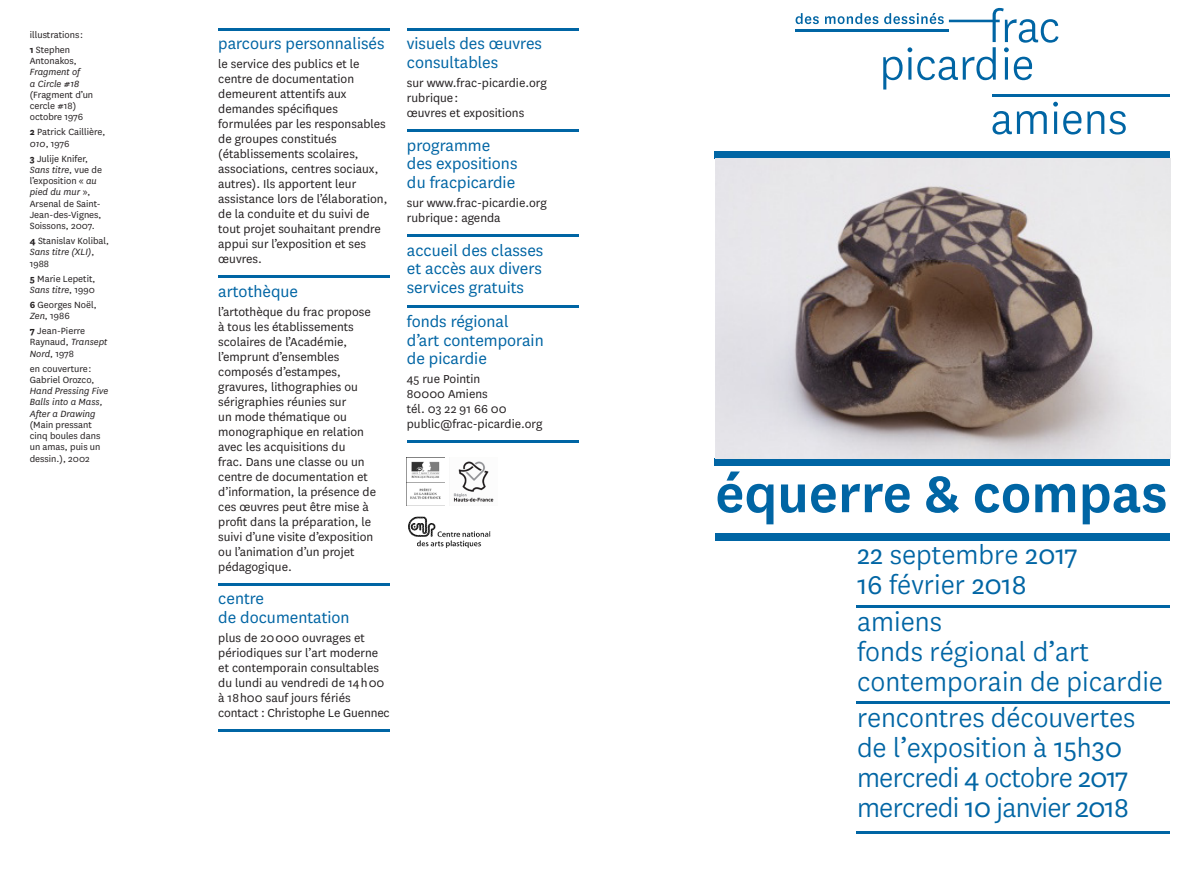
<style>
.page{position:relative;width:1200px;height:893px;background:#fff}
.page>*{position:absolute;margin:0;border:0;box-sizing:border-box;transform-origin:0 0}
.t1{font:600 60px "National";color:#0065a4}
.t2{font:30px "National Frac";letter-spacing:-.005em;color:#0065a4}
.t3{font:30px "National Frac";letter-spacing:-.025em;color:#0065a4}
.t4{font:18px/18.8px "National";color:#0065a4}
.t5{font:13.5px/15px "National";color:#231f20}
.t6{font:10.5px/11.2px "National";color:#231f20}
.s1{font-weight:700}
.s2{font-style:italic}
</style>
<div class="page">
<hr style="left:218px;top:28px;width:172px;height:3px;background:#0065a4">
<hr style="left:218px;top:276px;width:172px;height:2px;background:#0065a4">
<hr style="left:218px;top:583px;width:172px;height:3px;background:#0065a4">
<hr style="left:218px;top:729px;width:172px;height:3px;background:#0065a4">
<hr style="left:407px;top:28px;width:171px;height:3px;background:#0065a4">
<hr style="left:407px;top:129px;width:171px;height:3px;background:#0065a4">
<hr style="left:407px;top:234px;width:171px;height:3px;background:#0065a4">
<hr style="left:407px;top:306px;width:171px;height:2px;background:#0065a4">
<hr style="left:407px;top:441px;width:171px;height:2px;background:#0065a4">
<div style="left:715px;top:534px;width:454px;height:7px;background:#0065a4"></div>
<hr style="left:856px;top:605px;width:313px;height:3px;background:#0065a4">
<div style="left:714px;top:151px;width:455px;height:8px;background:#0065a4"></div>
<div style="left:714px;top:459px;width:455px;height:7px;background:#0065a4"></div>
<hr style="left:856px;top:701px;width:313px;height:3px;background:#0065a4">
<hr style="left:856px;top:831px;width:313px;height:3px;background:#0065a4">
<img style="left:453px;top:461px;width:41px;height:41px">
<img style="left:407px;top:457px;width:37px;height:42px">
<hr style="left:992px;top:94px;width:177px;height:3px;background:#0065a4">
<svg style="left:992px;top:102px;width:133px;height:33px"></svg>
<svg style="left:795px;top:8px;width:263px;height:82px"></svg>
<hr style="left:795px;top:29px;width:153px;height:3px;background:#0065a4">
<img style="left:408px;top:516px;width:83px;height:32px">
<img style="left:715px;top:159px;width:454px;height:300px">
<p class="t6" style="left:30px;top:29px;width:55px">illustrations :</p>
<p class="t6" style="left:30px;top:44px;width:65px"><span class="s1">1</span> Stephen<br>Antonakos,<br><span class="s2">Fragment of<br>a Circle #18 </span>(Fragment d’un cercle #18)</p>
<p class="t6" style="left:30px;top:111px;width:55px">octobre 1976</p>
<p class="t6" style="left:30px;top:126px;width:77px"><span class="s1">2</span> Patrick Caillière,<br><span class="s2">010</span>, 1976</p>
<p class="t6" style="left:30px;top:152px;width:74px"><span class="s1">3</span> Julije Knifer,<br><span class="s2">Sans titre</span>, vue de l’exposition « <span class="s2">au pied du mur</span> »,<br>Arsenal de Saint-<br>Jean-des-Vignes,<br>Soissons, 2007.</p>
<p class="t6" style="left:30px;top:235px;width:81px"><span class="s1">4</span> Stanislav Kolibal,<br><span class="s2">Sans titre (XLI)</span>,<br>1988</p>
<p class="t6" style="left:30px;top:272px;width:67px"><span class="s1">5</span> Marie Lepetit,<br><span class="s2">Sans titre</span>, 1990</p>
<p class="t6" style="left:30px;top:299px;width:68px"><span class="s1">6</span> Georges Noël,<br><span class="s2">Zen</span>, 1986</p>
<p class="t6" style="left:30px;top:325px;width:79px"><span class="s1">7</span> Jean-Pierre<br>Raynaud, <span class="s2">Transept<br>Nord</span>, 1978</p>
<p class="t6" style="left:30px;top:362px;width:63px">en couverture :</p>
<p class="t6" style="left:30px;top:374px;width:80px">Gabriel Orozco,<br><span class="s2">Hand Pressing Five<br>Balls into a Mass,<br>After a Drawing </span>(Main pressant cinq boules dans un amas, puis un dessin.), 2002</p>
<p class="t4" style="left:218px;top:34px;width:168px">parcours personnalisés</p>
<p class="t5" style="left:218px;top:56px;width:171px">le service des publics et le centre de documentation demeurent attentifs aux demandes spécifiques formulées par les responsables de groupes constitués (établissements scolaires, associations, centres sociaux, autres). Ils apportent leur assistance lors de l’élaboration, de la conduite et du suivi de tout projet souhaitant prendre appui sur l’exposition et ses œuvres.</p>
<p class="t4" style="left:218px;top:281px;width:81px">artothèque</p>
<p class="t5" style="left:218px;top:303px;width:159px">l’artothèque du frac propose à tous les établissements scolaires de l’Académie, l’emprunt d’ensembles composés d’estampes, gravures, lithographies ou sérigraphies réunies sur<br>un mode thématique ou monographique en relation avec les acquisitions du<br>frac. Dans une classe ou un centre de documentation et d’information, la présence de ces œuvres peut être mise à profit dans la préparation, le suivi d’une visite d’exposition ou l’animation d’un projet pédagogique.</p>
<p class="t4" style="left:218px;top:589px;width:47px">centre</p>
<p class="t4" style="left:218px;top:607px;width:133px">de documentation</p>
<p class="t5" style="left:218px;top:630px;width:168px">plus de 20 000 ouvrages et périodiques sur l’art moderne et contemporain consultables du lundi au vendredi de 14 h 00 à 18 h00 sauf jours fériés</p>
<p class="t5" style="left:218px;top:705px;width:173px">contact : Christophe Le Guennec</p>
<p class="t4" style="left:407px;top:34px;width:136px">visuels des œuvres consultables</p>
<p class="t5" style="left:407px;top:75px;width:141px">sur www.frac-picardie.org</p>
<p class="t5" style="left:407px;top:90px;width:53px">rubrique :</p>
<p class="t5" style="left:407px;top:105px;width:119px">œuvres et expositions</p>
<p class="t4" style="left:407px;top:135px;width:85px">programme</p>
<p class="t4" style="left:407px;top:154px;width:112px">des expositions</p>
<p class="t4" style="left:407px;top:172px;width:110px">du fracpicardie</p>
<p class="t5" style="left:407px;top:195px;width:141px">sur www.frac-picardie.org</p>
<p class="t5" style="left:407px;top:210px;width:95px">rubrique : agenda</p>
<p class="t4" style="left:407px;top:240px;width:138px">accueil des classes</p>
<p class="t4" style="left:407px;top:259px;width:136px">et accès aux divers</p>
<p class="t4" style="left:407px;top:277px;width:119px">services gratuits</p>
<p class="t4" style="left:407px;top:311px;width:103px">fonds régional</p>
<p class="t4" style="left:407px;top:330px;width:138px">d’art contemporain</p>
<p class="t4" style="left:407px;top:349px;width:82px">de picardie</p>
<p class="t5" style="left:407px;top:371px;width:75px">45 rue Pointin</p>
<p class="t5" style="left:407px;top:386px;width:82px">80000 Amiens</p>
<p class="t5" style="left:407px;top:401px;width:101px">tél. 03 22 91 66 00</p>
<p class="t5" style="left:407px;top:416px;width:137px">public@frac-picardie.org</p>
<p class="t1" style="left:715px;top:452px;width:453px">équerre &amp; compas</p>
<p class="t2" style="left:856px;top:538px;width:222px">22 septembre 2017</p>
<p class="t2" style="left:856px;top:568px;width:171px">16 février 2018</p>
<p class="t2" style="left:856px;top:605px;width:86px">amiens</p>
<p class="t2" style="left:856px;top:635px;width:233px">fonds régional d’art</p>
<p class="t2" style="left:856px;top:665px;width:307px">contemporain de picardie</p>
<p class="t2" style="left:856px;top:701px;width:279px">rencontres découvertes</p>
<p class="t2" style="left:856px;top:731px;width:267px">de l’exposition à 15h30</p>
<p class="t3" style="left:856px;top:761px;width:273px">mercredi 4 octobre 2017</p>
<p class="t3" style="left:856px;top:791px;width:273px">mercredi 10 janvier 2018</p>
</div>
